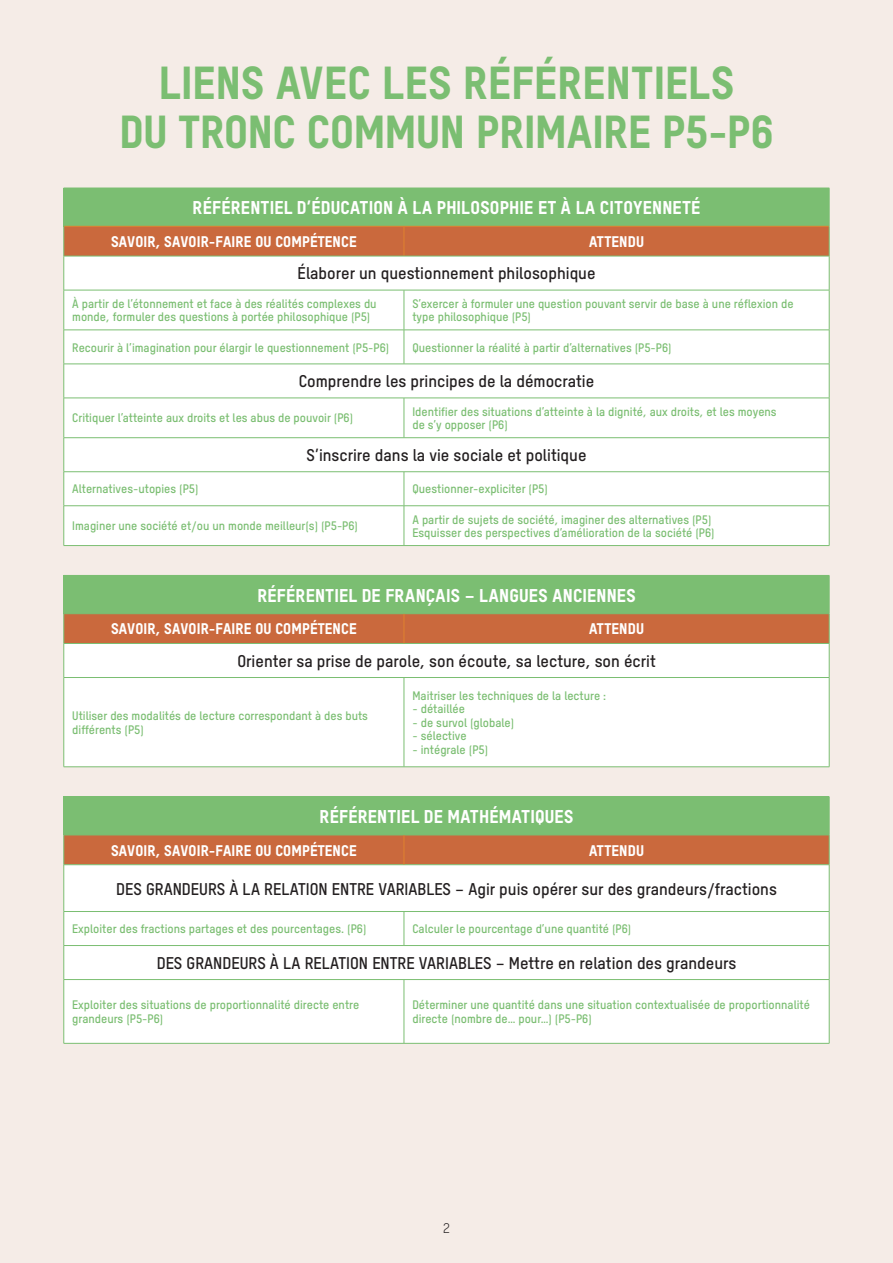
<style>
.page{position:relative;width:893px;height:1263px;background:#f5ece7}
.page>*{position:absolute;margin:0;border:0;box-sizing:border-box;transform-origin:0 0}
.t1{font:45px/49.5px "T Star Pro Heavy";letter-spacing:.01em;color:#7bbe72;text-align:center}
.t2{font:18px "T Star Pro Heavy";letter-spacing:.015em;color:#fff}
.t3{font:16.5px "T Star Pro Bold";color:#231f20}
.t4{font:15px "T Star Pro Heavy";letter-spacing:.01em;color:#fff}
.t5{font:13.5px "T Star Pro Regular";color:#231f20}
.t6{font:12px/13.5px "T Star Pro Bold";color:#7bbe72}
</style>
<div class="page">
<div style="left:64px;top:188px;width:765px;height:38px;background:#7bbe72"></div>
<div style="left:65px;top:227px;width:764px;height:29px;background:#ca693d"></div>
<div style="left:65px;top:257px;width:764px;height:288px;background:#fff"></div>
<hr style="left:404px;top:226px;width:1px;height:30px;background:#e0822f">
<hr style="left:64px;top:226px;width:340px;height:1px;background:#e0822f">
<hr style="left:404px;top:226px;width:425px;height:1px;background:#e0822f">
<hr style="left:829px;top:188px;width:1px;height:38px;background:#7bbe72">
<hr style="left:64px;top:226px;width:1px;height:30px;background:#7bbe72">
<hr style="left:829px;top:226px;width:1px;height:30px;background:#7bbe72">
<hr style="left:64px;top:256px;width:340px;height:1px;background:#7bbe72">
<hr style="left:64px;top:256px;width:1px;height:34px;background:#7bbe72">
<hr style="left:404px;top:256px;width:425px;height:1px;background:#7bbe72">
<hr style="left:829px;top:256px;width:1px;height:34px;background:#7bbe72">
<hr style="left:64px;top:290px;width:340px;height:1px;background:#7bbe72">
<hr style="left:64px;top:290px;width:1px;height:40px;background:#7bbe72">
<hr style="left:404px;top:290px;width:425px;height:1px;background:#7bbe72">
<hr style="left:404px;top:290px;width:1px;height:40px;background:#7bbe72">
<hr style="left:829px;top:290px;width:1px;height:40px;background:#7bbe72">
<hr style="left:64px;top:330px;width:340px;height:1px;background:#7bbe72">
<hr style="left:64px;top:330px;width:1px;height:34px;background:#7bbe72">
<hr style="left:404px;top:330px;width:425px;height:1px;background:#7bbe72">
<hr style="left:404px;top:330px;width:1px;height:34px;background:#7bbe72">
<hr style="left:829px;top:330px;width:1px;height:34px;background:#7bbe72">
<hr style="left:64px;top:364px;width:340px;height:1px;background:#7bbe72">
<hr style="left:64px;top:364px;width:1px;height:34px;background:#7bbe72">
<hr style="left:404px;top:364px;width:425px;height:1px;background:#7bbe72">
<hr style="left:829px;top:364px;width:1px;height:34px;background:#7bbe72">
<hr style="left:64px;top:398px;width:340px;height:1px;background:#7bbe72">
<hr style="left:64px;top:398px;width:1px;height:39px;background:#7bbe72">
<hr style="left:404px;top:398px;width:425px;height:1px;background:#7bbe72">
<hr style="left:404px;top:398px;width:1px;height:39px;background:#7bbe72">
<hr style="left:829px;top:398px;width:1px;height:39px;background:#7bbe72">
<hr style="left:64px;top:437px;width:340px;height:1px;background:#7bbe72">
<hr style="left:64px;top:438px;width:1px;height:33px;background:#7bbe72">
<hr style="left:404px;top:437px;width:425px;height:1px;background:#7bbe72">
<hr style="left:829px;top:438px;width:1px;height:33px;background:#7bbe72">
<hr style="left:64px;top:471px;width:340px;height:1px;background:#7bbe72">
<hr style="left:64px;top:472px;width:1px;height:34px;background:#7bbe72">
<hr style="left:404px;top:471px;width:425px;height:1px;background:#7bbe72">
<hr style="left:404px;top:472px;width:1px;height:34px;background:#7bbe72">
<hr style="left:829px;top:472px;width:1px;height:34px;background:#7bbe72">
<hr style="left:64px;top:505px;width:340px;height:1px;background:#7bbe72">
<hr style="left:64px;top:506px;width:1px;height:39px;background:#7bbe72">
<hr style="left:404px;top:505px;width:425px;height:1px;background:#7bbe72">
<hr style="left:404px;top:506px;width:1px;height:39px;background:#7bbe72">
<hr style="left:829px;top:506px;width:1px;height:39px;background:#7bbe72">
<hr style="left:64px;top:545px;width:340px;height:1px;background:#7bbe72">
<hr style="left:404px;top:545px;width:425px;height:1px;background:#7bbe72">
<div style="left:64px;top:575px;width:765px;height:39px;background:#7bbe72"></div>
<div style="left:65px;top:644px;width:764px;height:122px;background:#fff"></div>
<hr style="left:829px;top:576px;width:1px;height:37px;background:#7bbe72">
<hr style="left:64px;top:643px;width:340px;height:1px;background:#7bbe72">
<hr style="left:64px;top:644px;width:1px;height:33px;background:#7bbe72">
<hr style="left:404px;top:643px;width:425px;height:1px;background:#7bbe72">
<hr style="left:829px;top:644px;width:1px;height:33px;background:#7bbe72">
<hr style="left:64px;top:677px;width:340px;height:1px;background:#7bbe72">
<hr style="left:64px;top:678px;width:1px;height:89px;background:#7bbe72">
<hr style="left:404px;top:677px;width:425px;height:1px;background:#7bbe72">
<hr style="left:404px;top:678px;width:1px;height:89px;background:#7bbe72">
<hr style="left:829px;top:678px;width:1px;height:89px;background:#7bbe72">
<hr style="left:64px;top:766px;width:340px;height:1px;background:#7bbe72">
<hr style="left:404px;top:766px;width:425px;height:1px;background:#7bbe72">
<div style="left:64px;top:614px;width:766px;height:29px;background:#ca693d"></div>
<div style="left:64px;top:797px;width:765px;height:38px;background:#7bbe72"></div>
<div style="left:65px;top:865px;width:764px;height:178px;background:#fff"></div>
<hr style="left:64px;top:796px;width:340px;height:1px;background:#7bbe72">
<hr style="left:404px;top:796px;width:425px;height:1px;background:#7bbe72">
<hr style="left:829px;top:797px;width:1px;height:38px;background:#7bbe72">
<hr style="left:64px;top:865px;width:1px;height:46px;background:#7bbe72">
<hr style="left:829px;top:865px;width:1px;height:46px;background:#7bbe72">
<hr style="left:64px;top:911px;width:340px;height:1px;background:#7bbe72">
<hr style="left:64px;top:912px;width:1px;height:33px;background:#7bbe72">
<hr style="left:404px;top:911px;width:425px;height:1px;background:#7bbe72">
<hr style="left:404px;top:912px;width:1px;height:33px;background:#7bbe72">
<hr style="left:829px;top:912px;width:1px;height:33px;background:#7bbe72">
<hr style="left:64px;top:945px;width:340px;height:1px;background:#7bbe72">
<hr style="left:64px;top:946px;width:1px;height:33px;background:#7bbe72">
<hr style="left:404px;top:945px;width:425px;height:1px;background:#7bbe72">
<hr style="left:829px;top:946px;width:1px;height:33px;background:#7bbe72">
<hr style="left:64px;top:979px;width:340px;height:1px;background:#7bbe72">
<hr style="left:64px;top:980px;width:1px;height:63px;background:#7bbe72">
<hr style="left:404px;top:979px;width:425px;height:1px;background:#7bbe72">
<hr style="left:404px;top:980px;width:1px;height:63px;background:#7bbe72">
<hr style="left:829px;top:980px;width:1px;height:63px;background:#7bbe72">
<hr style="left:64px;top:1043px;width:340px;height:1px;background:#7bbe72">
<hr style="left:404px;top:1043px;width:425px;height:1px;background:#7bbe72">
<svg style="left:64px;top:835px;width:766px;height:30px;background:#c66d3f"></svg>
<h1 class="t1" style="left:119px;top:53px;width:656px">LIENS AVEC LES RÉFÉRENTIELS<br>DU TRONC COMMUN PRIMAIRE P5-P6</h1>
<h2 class="t2" style="left:193px;top:194px;width:509px">RÉFÉRENTIEL D’ÉDUCATION À LA PHILOSOPHIE ET À LA CITOYENNETÉ</h2>
<p class="t4" style="left:111px;top:230px;width:247px">SAVOIR, SAVOIR-FAIRE OU COMPÉTENCE</p>
<p class="t4" style="left:589px;top:230px;width:56px">ATTENDU</p>
<h3 class="t3" style="left:298px;top:261px;width:299px">Élaborer un questionnement philosophique</h3>
<p class="t6" style="left:72px;top:296px;width:306px">À partir de l’étonnement et face à des réalités complexes du monde, formuler des questions à portée philosophique (P5)</p>
<p class="t6" style="left:412px;top:296px;width:383px">S’exercer à formuler une question pouvant servir de base à une réflexion de type philosophique (P5)</p>
<p class="t6" style="left:72px;top:339px;width:318px">Recourir à l’imagination pour élargir le questionnement (P5-P6)</p>
<p class="t6" style="left:412px;top:339px;width:261px">Questionner la réalité à partir d’alternatives (P5-P6)</p>
<h3 class="t3" style="left:299px;top:369px;width:297px">Comprendre les principes de la démocratie</h3>
<p class="t6" style="left:72px;top:410px;width:282px">Critiquer l’atteinte aux droits et les abus de pouvoir (P6)</p>
<p class="t6" style="left:412px;top:404px;width:366px">Identifier des situations d’atteinte à la dignité, aux droits, et les moyens de s’y opposer (P6)</p>
<h3 class="t3" style="left:307px;top:443px;width:281px">S’inscrire dans la vie sociale et politique</h3>
<p class="t6" style="left:72px;top:481px;width:128px">Alternatives-utopies (P5)</p>
<p class="t6" style="left:412px;top:481px;width:137px">Questionner-expliciter (P5)</p>
<p class="t6" style="left:72px;top:518px;width:287px">Imaginer une société et/ou un monde meilleur(s) (P5-P6)</p>
<p class="t6" style="left:412px;top:511px;width:304px">A partir de sujets de société, imaginer des alternatives (P5)<br>Esquisser des perspectives d’amélioration de la société (P6)</p>
<h2 class="t2" style="left:257px;top:581px;width:380px">RÉFÉRENTIEL DE FRANÇAIS – LANGUES ANCIENNES</h2>
<p class="t4" style="left:111px;top:617px;width:247px">SAVOIR, SAVOIR-FAIRE OU COMPÉTENCE</p>
<p class="t4" style="left:589px;top:617px;width:56px">ATTENDU</p>
<h3 class="t3" style="left:237px;top:649px;width:420px">Orienter sa prise de parole, son écoute, sa lecture, son écrit</h3>
<p class="t6" style="left:72px;top:708px;width:297px">Utiliser des modalités de lecture correspondant à des buts différents (P5)</p>
<p class="t6" style="left:412px;top:688px;width:195px">Maitriser les techniques de la lecture :</p>
<p class="t6" style="left:412px;top:701px;width:54px">- détaillée</p>
<p class="t6" style="left:412px;top:715px;width:103px">- de survol (globale)</p>
<p class="t6" style="left:412px;top:728px;width:56px">- sélective</p>
<p class="t6" style="left:412px;top:742px;width:77px">- intégrale (P5)</p>
<h2 class="t2" style="left:320px;top:802px;width:255px">RÉFÉRENTIEL DE MATHÉMATIQUES</h2>
<p class="t4" style="left:111px;top:839px;width:247px">SAVOIR, SAVOIR-FAIRE OU COMPÉTENCE</p>
<p class="t4" style="left:589px;top:839px;width:56px">ATTENDU</p>
<h3 class="t3" style="left:116px;top:876px;width:662px">DES GRANDEURS À LA RELATION ENTRE VARIABLES – Agir puis opérer sur des grandeurs/fractions</h3>
<p class="t6" style="left:72px;top:921px;width:296px">Exploiter des fractions partages et des pourcentages. (P6)</p>
<p class="t6" style="left:412px;top:921px;width:220px">Calculer le pourcentage d’une quantité (P6)</p>
<h3 class="t3" style="left:157px;top:951px;width:581px">DES GRANDEURS À LA RELATION ENTRE VARIABLES – Mettre en relation des grandeurs</h3>
<p class="t6" style="left:72px;top:997px;width:288px">Exploiter des situations de proportionnalité directe entre grandeurs (P5-P6)</p>
<p class="t6" style="left:412px;top:997px;width:399px">Déterminer une quantité dans une situation contextualisée de proportionnalité directe (nombre de… pour…) (P5-P6)</p>
<p class="t5" style="left:443px;top:1219px;width:8px">2</p>
</div>
